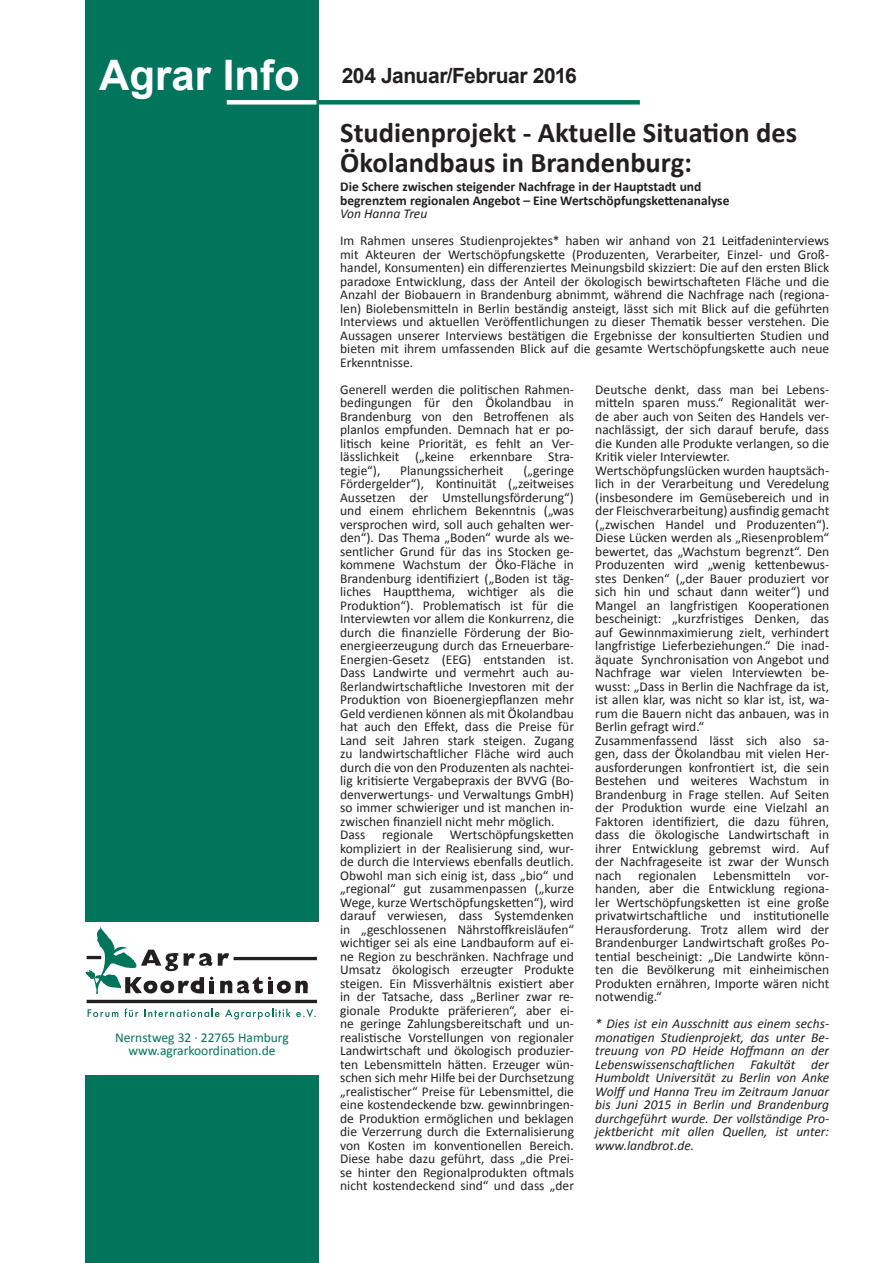
<style>
.page{position:relative;width:893px;height:1263px;background:#fff}
.page>*{position:absolute;margin:0;border:0;box-sizing:border-box;transform-origin:0 0}
.t1{font:700 42px "Arial";color:#fff}
.t2{font:700 28.5px/30px "Calibri";color:#231f20}
.t3{font:700 21px "Arial";letter-spacing:-.02em;color:#231f20}
.t4{font:13.5px/13.5px "Calibri";color:#231f20;text-align:justify}
.t5{font:italic 13.5px/13.5px "Calibri";color:#231f20;text-align:justify}
.t6{font:700 13.5px/13.5px "Calibri";color:#231f20}
.t7{font:13.5px/13.5px "Calibri";color:#01745c;text-align:center}
</style>
<div class="page">
<div style="left:85px;top:0;width:234px;height:923px;background:#01745c"></div>
<div style="left:311px;top:100px;width:329px;height:5px;background:#01745c"></div>
<div style="left:227px;top:100px;width:89px;height:5px;background:#fff"></div>
<svg style="left:86px;top:926px;width:231px;height:93px"></svg>
<div style="left:85px;top:1075px;width:234px;height:188px;background:#01745c"></div>
<h1 class="t1" style="left:99px;top:47px;width:202px">Agrar Info</h1>
<p class="t7" style="left:115px;top:1030px;width:175px">Nernstweg 32 · 22765 Hamburg www.agrarkoordination.de</p>
<h3 class="t3" style="left:342px;top:62px;width:237px">204 Januar/Februar 2016</h3>
<h2 class="t2" style="left:340px;top:116px;width:458px">Studienprojekt - Aktuelle Situation des<br>Ökolandbaus in Brandenburg:</h2>
<p class="t6" style="left:340px;top:179px;width:391px">Die Schere zwischen steigender Nachfrage in der Hauptstadt und begrenztem regionalen Angebot – Eine Wertschöpfungskettenanalyse</p>
<p class="t5" style="left:340px;top:206px;width:89px">Von Hanna Treu</p>
<p class="t4" style="left:340px;top:233px;width:490px">Im Rahmen unseres Studienprojektes* haben wir anhand von 21 Leitfadeninterviews mit Akteuren der Wertschöpfungskette (Produzenten, Verarbeiter, Einzel- und Groß&shy;handel, Konsumenten) ein differenziertes Meinungsbild skizziert: Die auf den ersten Blick paradoxe Entwicklung, dass der Anteil der ökologisch bewirtschafteten Fläche und die Anzahl der Biobauern in Brandenburg abnimmt, während die Nachfrage nach (regiona&shy;len) Biolebensmitteln in Berlin beständig ansteigt, lässt sich mit Blick auf die geführten Interviews und aktuellen Veröffentlichungen zu dieser Thematik besser verstehen. Die Aussagen unserer Interviews bestätigen die Ergebnisse der konsultierten Studien und bieten mit ihrem umfassenden Blick auf die gesamte Wertschöpfungskette auch neue Erkenntnisse.</p>
<p class="t4" style="left:340px;top:382px;width:235px">Generell werden die politischen Rahmen&shy;bedingungen für den Ökolandbau in Brandenburg von den Betroffenen als plan--los empfunden. Demnach hat er po&shy;litisch keine Priorität, es fehlt an Ver&shy;lässlichkeit („keine erkennbare Stra&shy;tegie“),</p>
<p class="t4" style="left:595px;top:382px;width:235px;text-align:left">Deutsche denkt, dass man bei Lebens&shy;mitteln sparen muss.“ Regionalität wer&shy;de aber auch von Seiten des Handels ver&shy;nachlässigt, der sich darauf berufe, dass die Kunden alle Produkte verlangen, so die Kritik vieler Interviewter.<br>Wertschöpfungslücken wurden hauptsäch&shy;lich in der Verarbeitung und Veredelung (insbesondere im Gemüsebereich und in der Fleischverarbeitung) ausfindig gemacht („zwischen Handel und Produzenten“).<br>Diese Lücken werden als „Riesenproblem“ bewertet, das „Wachstum begrenzt“. Den Produzenten wird „wenig kettenbewus&shy;stes Denken“ („der Bauer produziert vor sich hin und schaut dann weiter“) und Mangel an langfristigen Kooperationen bescheinigt: „kurzfristiges Denken, das auf Gewinnmaximierung zielt, verhindert langfristige Lieferbeziehungen.“ Die inad&shy;äquate Synchronisation von Angebot und Nachfrage war vielen Interviewten be&shy;wusst: „Dass in Berlin die Nachfrage da ist, ist allen klar, was nicht so klar ist, ist, wa&shy;rum die Bauern nicht das anbauen, was in Berlin gefragt wird.“<br>Zusammenfassend lässt sich also sa&shy;gen, dass der Ökolandbau mit vielen Her&shy;ausforderungen konfrontiert ist, die sein Bestehen und weiteres Wachstum in Brandenburg in Frage stellen. Auf Seiten der Produktion wurde eine Vielzahl an Faktoren identifiziert, die dazu führen, dass die ökologische Landwirtschaft in ihrer Entwicklung gebremst wird. Auf der Nachfrageseite ist zwar der Wunsch nach regionalen Lebensmitteln vor&shy;handen, aber die Entwicklung regiona&shy;ler Wertschöpfungsketten ist eine große privatwirtschaftliche und institutionelle Herausforderung. Trotz allem wird der Brandenburger Landwirtschaft großes Po&shy;tential bescheinigt: „Die Landwirte könn&shy;ten die Bevölkerung mit einheimischen Produkten ernähren, Importe wären nicht notwendig.“</p>
<p class="t5" style="left:595px;top:1016px;width:235px">* Dies ist ein Ausschnitt aus einem sechs&shy;monatigen Studienprojekt, das unter Be&shy;treuung von PD Heide Hoffmann an der Lebenswissenschaftlichen Fakultät der Humboldt Universität zu Berlin von Anke Wolff und Hanna Treu im Zeitraum Januar bis Juni 2015 in Berlin und Brandenburg durchgeführt wurde. Der vollständige Pro&shy;jektbericht mit allen Quellen, ist unter: www.landbrot.de.</p>
<p class="t4" style="left:340px;top:463px;width:235px;text-align:left;text-indent:183px">(„geringe Fördergelder“), Kontinuität („zeitweises Aussetzen der Umstellungsförderung“) und einem ehrlichem Bekenntnis („was versprochen wird, soll auch gehalten wer&shy;den“). Das Thema „Boden“ wurde als we&shy;sentlicher Grund für das ins Stocken ge&shy;kommene Wachstum der Öko-Fläche in Brandenburg identifiziert („Boden ist täg&shy;liches Haupt-thema, wichtiger als die Produktion“). Problematisch ist für die Interviewten vor allem die Konkurrenz, die durch die finanzielle Förderung der Bio&shy;energieerzeugung durch das Erneuerbare-Energien-Gesetz (EEG) entstanden ist.<br>Dass Landwirte und vermehrt auch au&shy;ßerlandwirtschaftliche Investoren mit der Produktion von Bioenergiepflanzen mehr Geld verdienen können als mit Ökolandbau hat auch den Effekt, dass die Preise für Land seit Jahren stark steigen. Zugang zu landwirtschaftlicher Fläche wird auch durch die von den Produzenten als nachtei&shy;lig kritisierte Vergabepraxis der BVVG (Bo&shy;denverwertungs- und Verwaltungs GmbH) so immer schwieriger und ist manchen in&shy;zwischen finanziell nicht mehr möglich.<br>Dass regionale Wertschöpfungsketten kompliziert in der Realisierung sind, wur&shy;de durch die Interviews ebenfalls deutlich.<br>Obwohl man sich einig ist, dass „bio“ und „regional“ gut zusammenpassen („kurze Wege, kurze Wertschöpfungsketten“), wird darauf verwiesen, dass Systemdenken in „geschlossenen Nährstoffkreisläufen“ wichtiger sei als eine Landbauform auf ei&shy;ne Region zu beschränken. Nachfrage und Umsatz ökologisch erzeugter Produkte steigen. Ein Missverhältnis existiert aber in der Tatsache, dass „Berliner zwar re&shy;gionale Produkte präferieren“, aber ei&shy;ne geringe Zahlungsbereitschaft und un&shy;realistische Vorstellungen von regionaler Landwirtschaft und ökologisch produzier&shy;ten Lebensmitteln hätten. Erzeuger wün&shy;schen sich mehr Hilfe bei der Durchsetzung „realistischer“ Preise für Lebensmittel, die eine kostendeckende bzw. gewinnbringen&shy;de Produktion ermöglichen und beklagen die Verzerrung durch die Externalisierung von Kosten im konventionellen Bereich.<br>Diese habe dazu geführt, dass „die Prei&shy;se hinter den Regionalprodukten oftmals nicht kostendeckend sind“ und dass „der</p>
<p class="t4" style="left:400px;top:463px;width:105px">Planungssicherheit</p>
</div>
